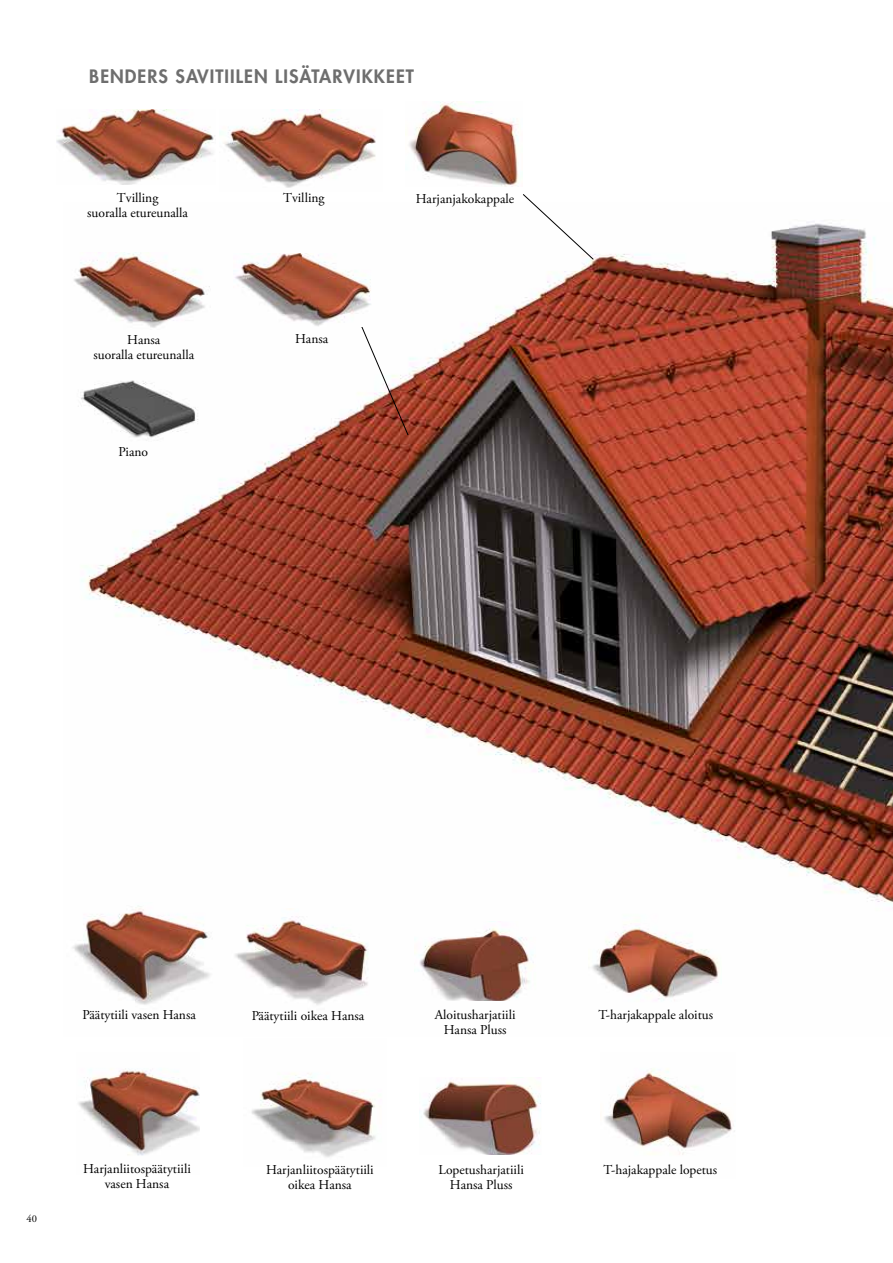
<style>
.page{position:relative;width:893px;height:1263px;background:#fff}
.page>*{position:absolute;margin:0;border:0;box-sizing:border-box;transform-origin:0 0}
.t1{font:800 18px "Futura Std";letter-spacing:.06em;color:#6e6e6e}
.t2{font:13.5px/15px "Adobe Garamond Pro";color:#000;text-align:center}
.t3{font:10.5px "Adobe Garamond Pro";color:#000}
</style>
<div class="page">
<img style="left:81px;top:221px;width:812px;height:701px">
<img style="left:406px;top:102px;width:113px;height:84px">
<svg style="left:359px;top:320px;width:50px;height:116px"></svg>
<img style="left:233px;top:254px;width:139px;height:73px">
<img style="left:220px;top:110px;width:156px;height:78px">
<img style="left:78px;top:374px;width:130px;height:69px">
<img style="left:72px;top:902px;width:144px;height:103px">
<svg style="left:523px;top:194px;width:71px;height:66px"></svg>
<img style="left:232px;top:908px;width:142px;height:97px">
<img style="left:78px;top:1069px;width:122px;height:87px">
<img style="left:251px;top:1073px;width:125px;height:84px">
<img style="left:414px;top:928px;width:120px;height:73px">
<img style="left:421px;top:1081px;width:120px;height:73px">
<img style="left:74px;top:253px;width:137px;height:77px">
<img style="left:56px;top:110px;width:159px;height:75px">
<img style="left:604px;top:1069px;width:131px;height:86px">
<img style="left:589px;top:898px;width:132px;height:102px">
<h1 class="t1" style="left:89px;top:65px;width:326px">BENDERS SAVITIILEN LISÄTARVIKKEET</h1>
<p class="t2" style="left:87px;top:191px;width:102px">Tvilling<br>suoralla etureunalla</p>
<p class="t2" style="left:93px;top:333px;width:102px">Hansa<br>suoralla etureunalla</p>
<p class="t2" style="left:118px;top:444px;width:31px">Piano</p>
<p class="t2" style="left:283px;top:191px;width:43px">Tvilling</p>
<p class="t2" style="left:295px;top:332px;width:35px">Hansa</p>
<p class="t2" style="left:416px;top:191px;width:100px">Harjanjakokappale</p>
<p class="t2" style="left:83px;top:1008px;width:115px">Päätytiili vasen Hansa</p>
<p class="t2" style="left:252px;top:1008px;width:114px">Päätytiili oikea Hansa</p>
<p class="t3" style="left:27px;top:1212px;width:12px">40</p>
<p class="t2" style="left:83px;top:1162px;width:109px">Harjanliitospäätytiili vasen Hansa</p>
<p class="t2" style="left:266px;top:1162px;width:109px">Harjanliitospäätytiili oikea Hansa</p>
<p class="t2" style="left:435px;top:1008px;width:82px">Aloitusharjatiili<br>Hansa Pluss</p>
<p class="t2" style="left:439px;top:1162px;width:87px">Lopetusharjatiili<br>Hansa Pluss</p>
<p class="t2" style="left:598px;top:1008px;width:116px">T-harjakappale aloitus</p>
<p class="t2" style="left:603px;top:1162px;width:115px">T-hajakappale lopetus</p>
</div>
